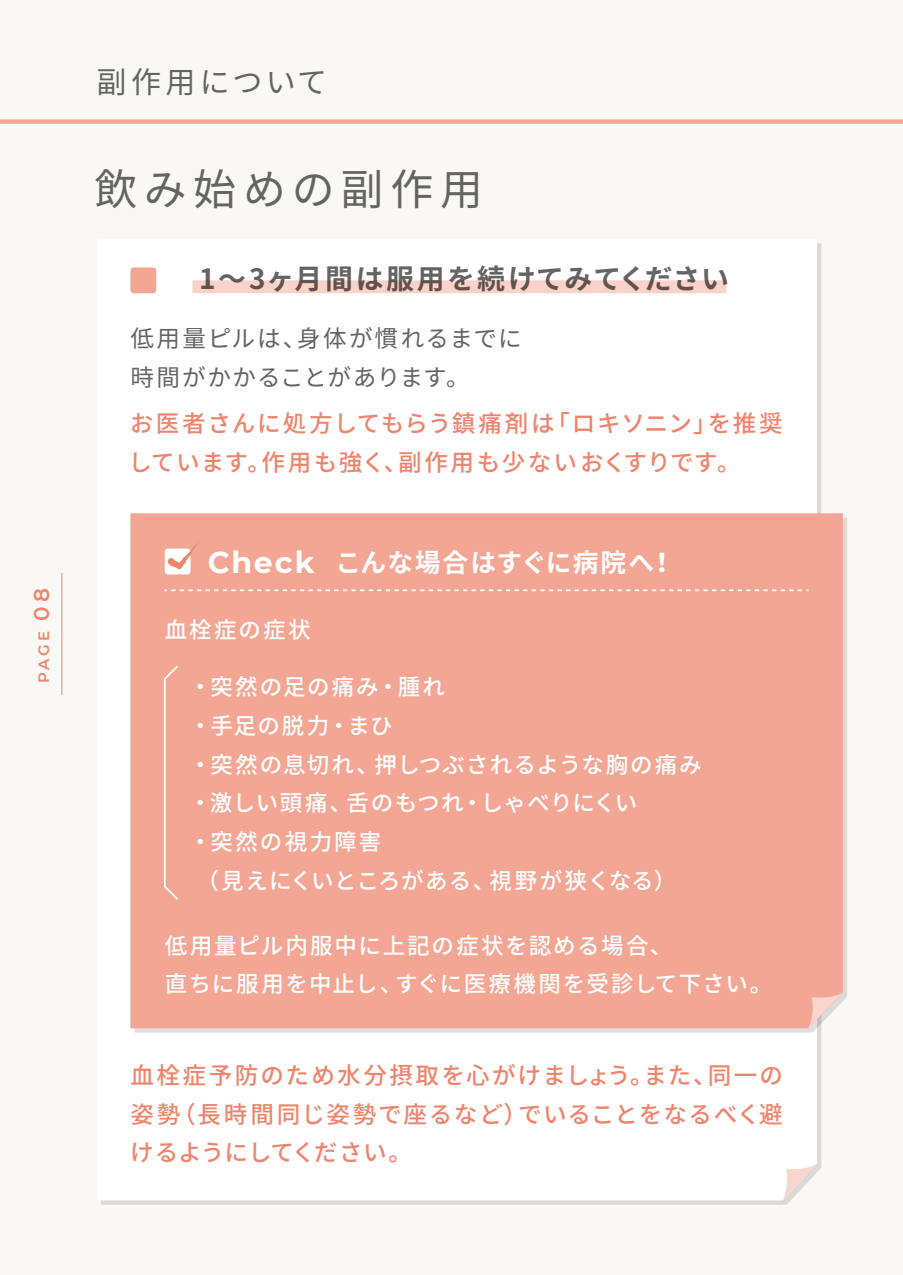
<style>
.page{position:relative;width:903px;height:1275px;background:#f9f8f4}
.page>*{position:absolute;margin:0;border:0;box-sizing:border-box;transform-origin:0 0}
.t1{font:42.88px "Noto Sans CJ Kjp";letter-spacing:.155em;color:#656464}
.t2{font:30.1px "Noto Sans CJ Kjp";letter-spacing:.12em;color:#656464}
.t3{font:700 27.82px "Noto Sans CJ Kjp";letter-spacing:.035em;color:#656464}
.t4{font:700 25.72px "Noto Sans CJ Kjp";letter-spacing:.05em;color:#fff}
.t5{font:500 23.62px/38.7px "Noto Sans CJ Kjp";letter-spacing:.055em;color:#ef856d}
.t6{font:23.62px/38.7px "Noto Sans CJ Kjp";letter-spacing:.065em;color:#656464}
.t7{font:500 22.57px/38.7px "Noto Sans CJ Kjp";letter-spacing:.065em;color:#fff}
.t8{font:500 22.57px "Noto Sans CJ Kjp";letter-spacing:.035em;color:#fff}
.t9{font:500 22.57px "Noto Sans CJ Kjp";letter-spacing:.02em;color:#fff}
.t10{font:500 22.57px "Noto Sans CJ Kjp";letter-spacing:.095em;color:#fff}
.t11{font:500 22.57px "Noto Sans CJ Kjp";letter-spacing:.1em;color:#fff}
.t12{font:600 21.53px "Montserrat";color:#ef856d}
.t13{font:600 15.05px "Montserrat";color:#ef856d}
.s1{font-family:"Montserrat";font-size:30.1px}
</style>
<div class="page">
<div style="left:0;top:119px;width:903px;height:5px;background:#f3a694"></div>
<div style="left:97px;top:240px;width:720px;height:960px;background:#fff"></div>
<div style="left:130px;top:513px;width:713px;height:515px;background:#f3a694"></div>
<div style="left:165px;top:549px;width:26px;height:25px;background:#fff;border-radius:3px"></div>
<svg style="left:167px;top:541px;width:32px;height:28px"></svg>
<svg style="left:165px;top:589px;width:643px;height:2px"></svg>
<svg style="left:163px;top:664px;width:17px;height:237px;background:#f4af9f"></svg>
<svg style="left:783px;top:1163px;width:34px;height:37px"></svg>
<svg style="left:808px;top:992px;width:35px;height:36px"></svg>
<div style="left:130px;top:267px;width:26px;height:26px;background:#f3a694;border-radius:3px"></div>
<div style="left:192px;top:280px;width:535px;height:13px;background:#f9d2c9"></div>
<hr style="left:61px;top:573px;width:1px;height:122px;background:#ef856d">
<p class="t12" style="left:26px;top:621px;width:34px;rotate:-90deg">08</p>
<p class="t13" style="left:33px;top:683px;width:54px;rotate:-90deg">PAGE</p>
<p class="t2" style="left:96px;top:65px;width:232px">副作用について</p>
<h1 class="t1" style="left:94px;top:165px;width:390px">飲み始めの副作用</h1>
<p class="t3" style="left:199px;top:263px;width:531px">1～3ヶ月間は服用を続けてみてください</p>
<p class="t6" style="left:130px;top:320px;width:393px">低用量ピルは、身体が慣れるまでに時間がかかることがあります。</p>
<p class="t5" style="left:129px;top:405px;width:656px">お医者さんに処方してもらう鎮痛剤は「ロキソニン」を推奨しています。作用も強く、副作用も少ないおくすりです。</p>
<p class="t4" style="left:208px;top:548px;width:469px"><span class="s1">Check</span> こんな場合はすぐに病院へ！</p>
<p class="t7" style="left:165px;top:611px;width:147px">血栓症の症状</p>
<p class="t10" style="left:189px;top:674px;width:257px">・突然の足の痛み・腫れ</p>
<p class="t7" style="left:189px;top:707px;width:205px">・手足の脱力・まひ</p>
<p class="t7" style="left:189px;top:745px;width:514px">・突然の息切れ、押しつぶされるような胸の痛み</p>
<p class="t9" style="left:189px;top:790px;width:450px">・激しい頭痛、舌のもつれ・しゃべりにくい</p>
<p class="t11" style="left:189px;top:829px;width:194px">・突然の視力障害</p>
<p class="t8" style="left:196px;top:867px;width:481px">（見えにくいところがある、視野が狭くなる）</p>
<p class="t7" style="left:165px;top:926px;width:609px">低用量ピル内服中に上記の症状を認める場合、<br>直ちに服用を中止し、すぐに医療機関を受診して下さい。</p>
<p class="t5" style="left:130px;top:1056px;width:654px;text-align:justify">血栓症予防のため水分摂取を心がけましょう。また、同一の姿勢（長時間同じ姿勢で座るなど）でいることをなるべく避けるようにしてください。</p>
</div>
